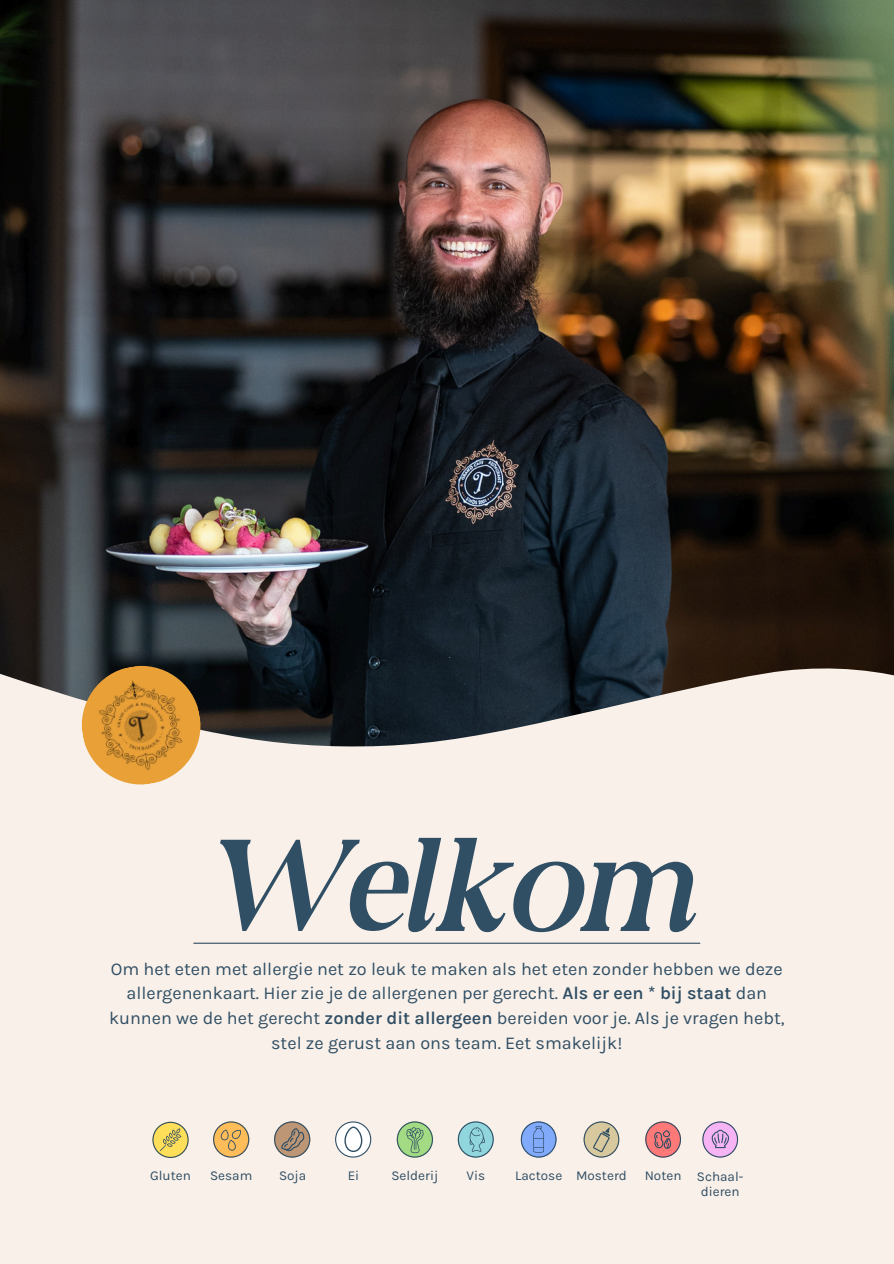
<style>
.page{position:relative;width:894px;height:1264px;background:#fff}
.page>*{position:absolute;margin:0;border:0;box-sizing:border-box;transform-origin:0 0}
.t1{font:italic 127.5px "Ws Paradose";color:#304e64}
.t2{font:18px/24.8px "Karla";color:#304e64;text-align:center}
.t3{font:13.5px "Karla";color:#304e64}
.s1{font-weight:600}
</style>
<div class="page">
<div style="left:0;top:0;width:893px;height:1263px;background:#f8f0e9"></div>
<img style="left:0;top:0;width:893px;height:663px">
<svg style="left:0;top:663px;width:893px;height:84px"></svg>
<img style="left:77px;top:661px;width:128px;height:124px">
<hr style="left:194px;top:942px;width:505px;height:1px;background:#304e64">
<svg style="left:274px;top:1121px;width:36px;height:36px"></svg>
<svg style="left:457px;top:1121px;width:36px;height:36px"></svg>
<svg style="left:396px;top:1121px;width:36px;height:36px"></svg>
<svg style="left:520px;top:1121px;width:36px;height:36px"></svg>
<svg style="left:152px;top:1121px;width:36px;height:36px"></svg>
<svg style="left:213px;top:1121px;width:36px;height:36px"></svg>
<svg style="left:583px;top:1121px;width:36px;height:36px"></svg>
<svg style="left:335px;top:1121px;width:37px;height:36px"></svg>
<svg style="left:645px;top:1121px;width:35px;height:36px"></svg>
<svg style="left:702px;top:1121px;width:35px;height:36px"></svg>
<p class="t1" style="left:200px;top:809px;width:494px">Welkom</p>
<p class="t2" style="left:109px;top:956px;width:677px">Om het eten met allergie net zo leuk te maken als het eten zonder hebben we deze allergenenkaart. Hier zie je de allergenen per gerecht. <span class="s1">Als er een * bij staat</span> dan kunnen we de het gerecht <span class="s1">zonder dit allergeen</span> bereiden voor je. Als je vragen hebt, stel ze gerust aan ons team. Eet smakelijk!</p>
<p class="t3" style="left:150px;top:1167px;width:42px">Gluten</p>
<p class="t3" style="left:210px;top:1167px;width:44px">Sesam</p>
<h1 class="t3" style="left:279px;top:1167px;width:29px">Soja</h1>
<p class="t3" style="left:347px;top:1167px;width:13px">Ei</p>
<h2 class="t3" style="left:391px;top:1167px;width:48px">Selderij</h2>
<p class="t3" style="left:466px;top:1167px;width:20px">Vis</p>
<p class="t3" style="left:515px;top:1167px;width:49px">Lactose</p>
<p class="t3" style="left:576px;top:1167px;width:52px">Mosterd</p>
<p class="t3" style="left:644px;top:1167px;width:38px">Noten</p>
<p class="t3" style="left:696px;top:1168px;width:48px">Schaal-</p>
<p class="t3" style="left:700px;top:1183px;width:40px">dieren</p>
</div>
